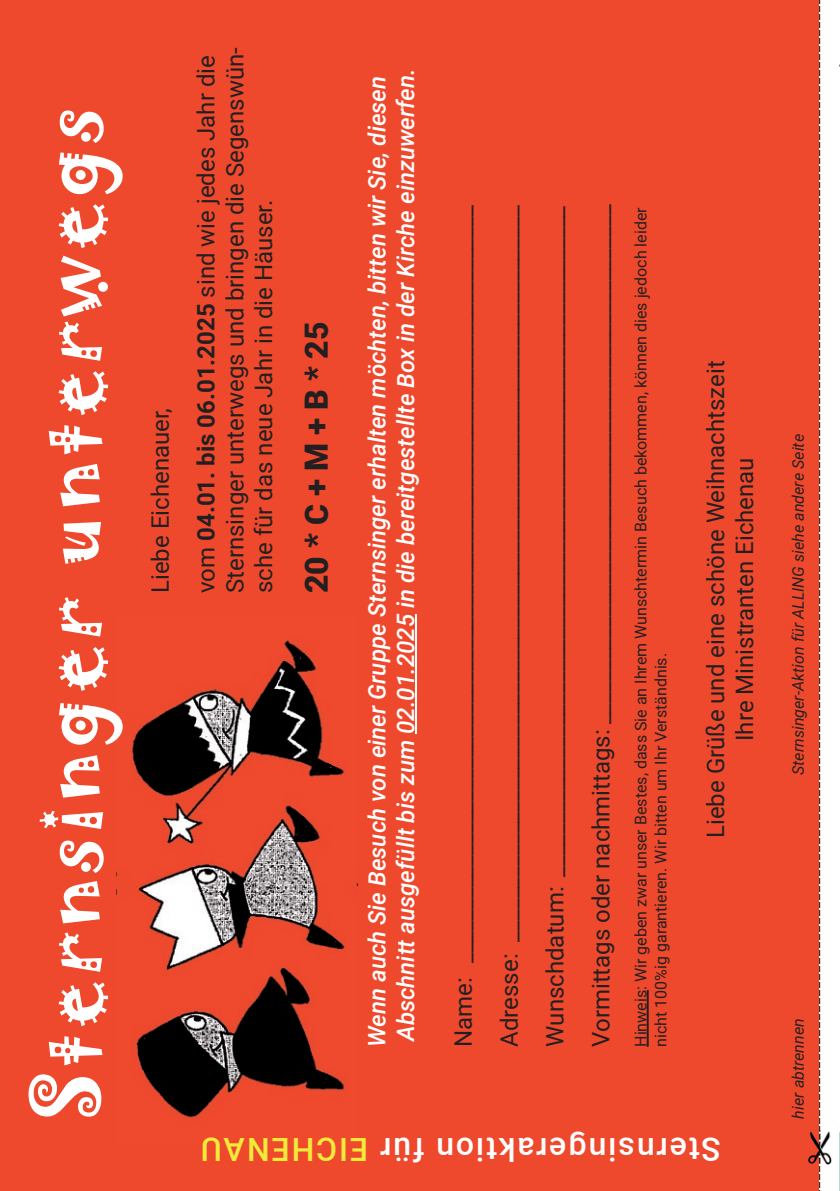
<style>
.page{position:relative;width:840px;height:1191px;background:#fff}
.page>*{position:absolute;margin:0;border:0;box-sizing:border-box;transform-origin:0 0}
.t1{font:82px "Jokerman";letter-spacing:.06em;color:#fff}
.t2{font:500 32px "Roboto";letter-spacing:.06em;color:#fff}
.t3{font:900 32px "Roboto";color:#231f20}
.t4{font:24px/45.8px "Roboto";color:#231f20}
.t5{font:italic 500 24px/28.8px "Roboto";color:#fff}
.t6{font:24px "Times New Roman";color:#231f20}
.t7{font:16px/20px "Roboto";color:#231f20}
.t8{font:italic 16px "Roboto";color:#231f20}
.s1{font-weight:700}
.s2{color:#f0eb39}
</style>
<div class="page">
<hr style="left:817px;top:0;width:2px;height:1191px;background:#ef492d">
<div style="left:0;top:0;width:817px;height:1191px;background:#ef492d"></div>
<hr style="left:415px;top:614px;width:2px;height:120px;background:#fff">
<hr style="left:646px;top:990px;width:2px;height:56px;background:#231f20">
<img style="left:820px;top:1130px;width:12px;height:35px">
<img style="left:808px;top:1130px;width:12px;height:35px">
<img style="left:116px;top:639px;width:241px;height:479px">
<h1 class="t1" style="left:8px;top:1120px;width:1014px;rotate:-90deg">Sternsinger unterwegs</h1>
<p class="t4" style="left:136px;top:593px;width:539px;rotate:-90deg">Liebe Eichenauer,<br>vom <span class="s1">04.01. bis 06.01.2025</span> sind wie jedes Jahr die</p>
<p class="t4" style="left:219px;top:593px;width:547px;line-height:28.8px;rotate:-90deg">Sternsinger unterwegs und bringen die Segenswün&shy;sche für das neue Jahr in die Häuser.</p>
<h2 class="t3" style="left:294px;top:593px;width:273px;rotate:-90deg">20 * C + M + B * 25</h2>
<p class="t5" style="left:361px;top:1046px;width:980px;rotate:-90deg">Wenn auch Sie Besuch von einer Gruppe Sternsinger erhalten möchten, bitten wir Sie, diesen<br>Abschnitt ausgefüllt bis zum 02.01.2025 in die bereitgestellte Box in der Kirche einzuwerfen.</p>
<p class="t4" style="left:439px;top:1046px;width:843px;text-align:justify;rotate:-90deg">Name: ______________________________________________________________________ Adresse: ____________________________________________________________________ Wunschdatum: ______________________________________________________________ Vormittags oder nachmittags: ________________________________________________</p>
<p class="t7" style="left:630px;top:1046px;width:840px;rotate:-90deg">Hinweis: Wir geben zwar unser Bestes, dass Sie an Ihrem Wunschtermin Besuch bekommen, können dies jedoch leider nicht 100%ig garantieren. Wir bitten um Ihr Verständnis.</p>
<p class="t4" style="left:700px;top:838px;width:479px;line-height:28.8px;text-align:center;rotate:-90deg">Liebe Grüße und eine schöne Weihnachtszeit<br>Ihre Ministranten Eichenau</p>
<h2 class="t2" style="left:720px;top:1171px;width:521px;rotate:-180deg">Sternsingeraktion für <span class="s2">EICHENAU</span></h2>
<p class="t8" style="left:786px;top:775px;width:342px;rotate:-90deg">Sternsinger-Aktion für ALLING siehe andere Seite</p>
<p class="t8" style="left:786px;top:1118px;width:102px;rotate:-90deg">hier abtrennen</p>
<p class="t6" style="left:799px;top:1188px;width:1192px;rotate:-90deg">-----------------------------------------------------------------------------------------------------------------------------------------------------</p>
</div>
